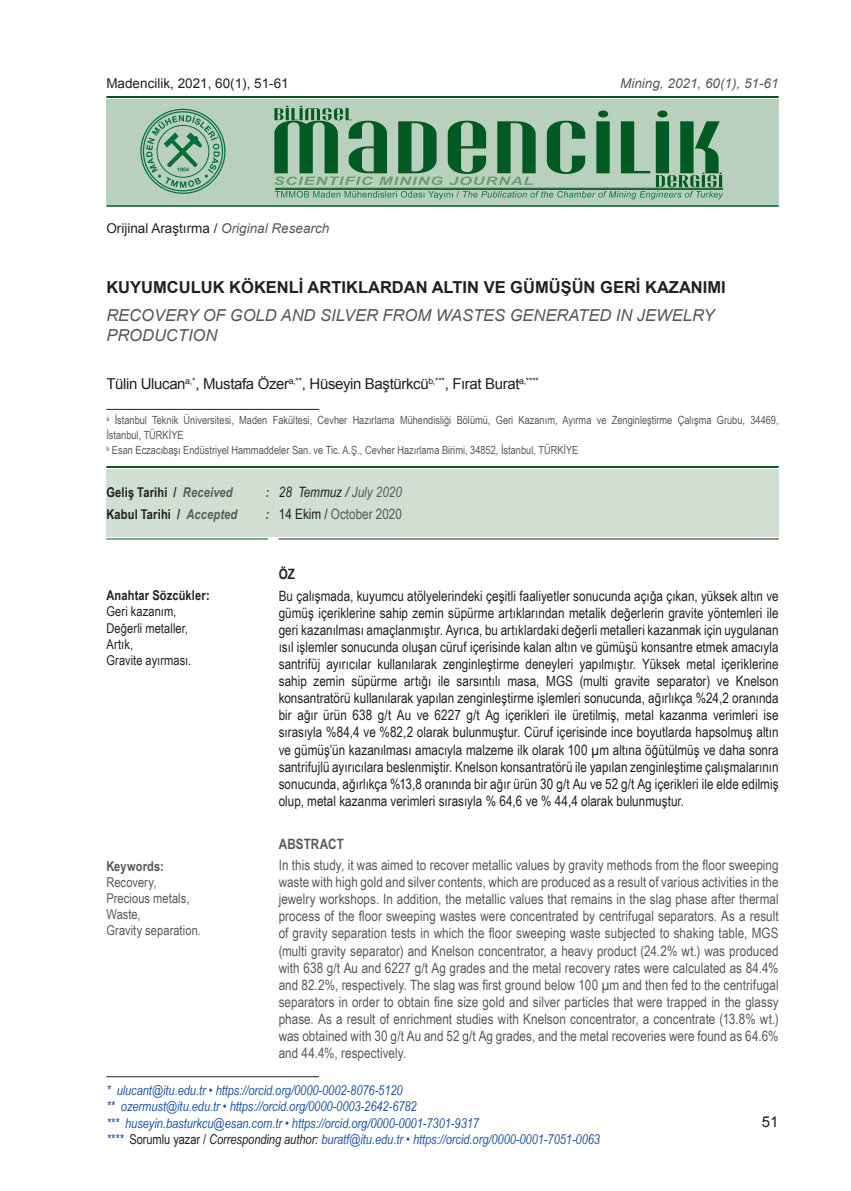
<style>
.page{position:relative;width:851px;height:1191px;background:#fff}
.page>*{position:absolute;margin:0;border:0;box-sizing:border-box;transform-origin:0 0}
.t1{font:italic 16.5px/19.8px "Arial";color:#57585a}
.t2{font:700 16.5px "Arial";color:#231f20}
.t3{font:15px "Arial";letter-spacing:-.025em;color:#231f20}
.t4{font:14.25px/17.1px "Arial Narrow";letter-spacing:.005em;color:#231f20;text-align:justify}
.t5{font:14.25px/17.1px "Arial Narrow";letter-spacing:.005em;color:#57585a;text-align:justify}
.t6{font:italic 14.25px "Arial Narrow";color:#231f20}
.t7{font:700 14.25px "Arial Narrow";letter-spacing:.005em;color:#57585a}
.t8{font:700 14.25px "Arial Narrow";color:#231f20}
.t9{font:italic 13.5px/16.2px "Arial Narrow";letter-spacing:-.005em;color:#2056a6}
.t10{font:13.5px "Arial";color:#231f20}
.t11{font:700 13.5px "Arial Narrow";letter-spacing:.01em;color:#231f20}
.t12{font:13.5px/16.2px "Arial Narrow";letter-spacing:.005em;color:#231f20}
.t13{font:13.5px/16.2px "Arial Narrow";letter-spacing:.005em;color:#57585a}
.t14{font:italic 13.5px "Arial";color:#57585a}
.t15{font:700 13.5px "Arial Narrow";letter-spacing:.01em;color:#57585a}
.t16{font:11.25px/15px "Arial Narrow";color:#57585a}
.s1{font-style:italic;color:#57585a}
.s2{font-weight:700;font-size:13.5px;color:#57585a}
.s3{color:#57585a}
.s4{font-weight:700;font-style:italic;font-size:13.5px}
.s5{color:#231f20}
.s6{font-style:normal}
.s7{font-style:normal;color:#231f20}
</style>
<div class="page">
<hr style="left:106px;top:409px;width:213px;height:1px;background:#231f20">
<div style="left:106px;top:469px;width:672px;height:68px;background:#d0dfd2"></div>
<div style="left:106px;top:99px;width:672px;height:105px;background:#bad0be"></div>
<svg style="left:140px;top:109px;width:85px;height:85px"></svg>
<hr style="left:106px;top:466px;width:672px;height:1px;background:#005a22">
<hr style="left:106px;top:467px;width:672px;height:1px;background:#005a22">
<hr style="left:106px;top:205px;width:672px;height:1px;background:#005a22">
<hr style="left:106px;top:206px;width:672px;height:1px;background:#005a22">
<hr style="left:106px;top:538px;width:162px;height:1px;background:#005a22">
<hr style="left:279px;top:538px;width:499px;height:1px;background:#231f20">
<svg style="left:274px;top:106px;width:448px;height:93px"></svg>
<hr style="left:106px;top:1076px;width:213px;height:1px;background:#231f20">
<hr style="left:106px;top:96px;width:672px;height:1px;background:#005a22">
<hr style="left:106px;top:97px;width:672px;height:1px;background:#005a22">
<p class="t10" style="left:106px;top:75px;width:184px">Madencilik, 2021, 60(1), 51-61</p>
<p class="t14" style="left:620px;top:75px;width:160px">Mining, 2021, 60(1), 51-61</p>
<p class="t10" style="left:106px;top:220px;width:224px">Orijinal Araştırma / <span class="s1">Original Research</span></p>
<p class="t2" style="left:106px;top:276px;width:621px">KUYUMCULUK KÖKENLİ ARTIKLARDAN ALTIN VE GÜMÜŞÜN GERİ KAZANIMI</p>
<p class="t1" style="left:106px;top:305px;width:609px">RECOVERY OF GOLD AND SILVER FROM WASTES GENERATED IN JEWELRY<br>PRODUCTION</p>
<p class="t3" style="left:106px;top:374px;width:434px">Tülin Ulucan<sup>a,*</sup>, Mustafa Özer<sup>a,**</sup>, Hüseyin Baştürkcü<sup>b,***</sup>, Fırat Burat<sup>a,****</sup></p>
<p class="t16" style="left:106px;top:412px;width:673px"><sup>a</sup> İstanbul Teknik Üniversitesi, Maden Fakültesi, Cevher Hazırlama Mühendisliği Bölümü, Geri Kazanım, Ayırma ve Zenginleştirme Çalışma Grubu, 34469,<br>İstanbul, TÜRKİYE<br><sup>b</sup> Esan Eczacıbaşı Endüstriyel Hammaddeler San. ve Tic. A.Ş., Cevher Hazırlama Birimi, 34852, İstanbul, TÜRKİYE</p>
<p class="t11" style="left:106px;top:482px;width:128px">Geliş Tarihi / <span class="s1">Received</span></p>
<p class="t6" style="left:265px;top:482px;width:138px"><span class="s2">:</span> 28 Temmuz / <span class="s3">July 2020</span></p>
<p class="t11" style="left:106px;top:504px;width:132px">Kabul Tarihi / <span class="s1">Accepted</span></p>
<p class="t5" style="left:265px;top:505px;width:138px"><span class="s4">:</span> <span class="s5">14 Ekim /</span> October 2020</p>
<p class="t11" style="left:106px;top:585px;width:105px">Anahtar Sözcükler:</p>
<p class="t12" style="left:106px;top:603px;width:86px">Geri kazanım,<br>Değerli metaller,<br>Artık,<br>Gravite ayırması.</p>
<p class="t15" style="left:106px;top:855px;width:59px">Keywords:</p>
<p class="t13" style="left:106px;top:873px;width:96px">Recovery,<br>Precious metals,<br>Waste,<br>Gravity separation.</p>
<p class="t8" style="left:279px;top:563px;width:18px">ÖZ</p>
<p class="t4" style="left:279px;top:586px;width:501px">Bu çalışmada, kuyumcu atölyelerindeki çeşitli faaliyetler sonucunda açığa çıkan, yüksek altın ve gümüş içeriklerine sahip zemin süpürme artıklarından metalik değerlerin gravite yöntemleri ile geri kazanılması amaçlanmıştır. Ayrıca, bu artıklardaki değerli metalleri kazanmak için uygulanan ısıl işlemler sonucunda oluşan cüruf içerisinde kalan altın ve gümüşü konsantre etmek amacıyla santrifüj ayırıcılar kullanılarak zenginleştirme deneyleri yapılmıştır. Yüksek metal içeriklerine sahip zemin süpürme artığı ile sarsıntılı masa, MGS (multi gravite separator) ve Knelson konsantratörü kullanılarak yapılan zenginleştirme işlemleri sonucunda, ağırlıkça %24,2 oranında bir ağır ürün 638 g/t Au ve 6227 g/t Ag içerikleri ile üretilmiş, metal kazanma verimleri ise sırasıyla %84,4 ve %82,2 olarak bulunmuştur. Cüruf içerisinde ince boyutlarda hapsolmuş altın ve gümüş’ün kazanılması amacıyla malzeme ilk olarak 100 µm altına öğütülmüş ve daha sonra santrifujlü ayırıcılara beslenmiştir. Knelson konsantratörü ile yapılan zenginleştime çalışmalarının sonucunda, ağırlıkça %13,8 oranında bir ağır ürün 30 g/t Au ve 52 g/t Ag içerikleri ile elde edilmiş olup, metal kazanma verimleri sırasıyla % 64,6 ve % 44,4 olarak bulunmuştur.</p>
<p class="t7" style="left:279px;top:833px;width:67px">ABSTRACT</p>
<p class="t5" style="left:279px;top:856px;width:501px">In this study, it was aimed to recover metallic values by gravity methods from the floor sweeping waste with high gold and silver contents, which are produced as a result of various activities in the jewelry workshops. In addition, the metallic values that remains in the slag phase after thermal process of the floor sweeping wastes were concentrated by centrifugal separators. As a result of gravity separation tests in which the floor sweeping waste subjected to shaking table, MGS (multi gravity separator) and Knelson concentrator, a heavy product (24.2% wt.) was produced with 638 g/t Au and 6227 g/t Ag grades and the metal recovery rates were calculated as 84.4% and 82.2%, respectively. The slag was first ground below 100 µm and then fed to the centrifugal separators in order to obtain fine size gold and silver particles that were trapped in the glassy phase. As a result of enrichment studies with Knelson concentrator, a concentrate (13.8% wt.) was obtained with 30 g/t Au and 52 g/t Ag grades, and the metal recoveries were found as 64.6% and 44.4%, respectively.</p>
<p class="t9" style="left:106px;top:1082px;width:495px">* ulucant@itu.edu.tr <span class="s6">•</span> https://orcid.org/0000-0002-8076-5120<br>** ozermust@itu.edu.tr <span class="s6">•</span> https://orcid.org/0000-0003-2642-6782<br>*** huseyin.basturkcu@esan.com.tr <span class="s6">•</span> https://orcid.org/0000-0001-7301-9317<br>**** <span class="s7">Sorumlu yazar /</span> <span class="s5">Corresponding author:</span> buratf@itu.edu.tr <span class="s6">•</span> https://orcid.org/0000-0001-7051-0063</p>
<p class="t3" style="left:761px;top:1112px;width:18px">51</p>
</div>
